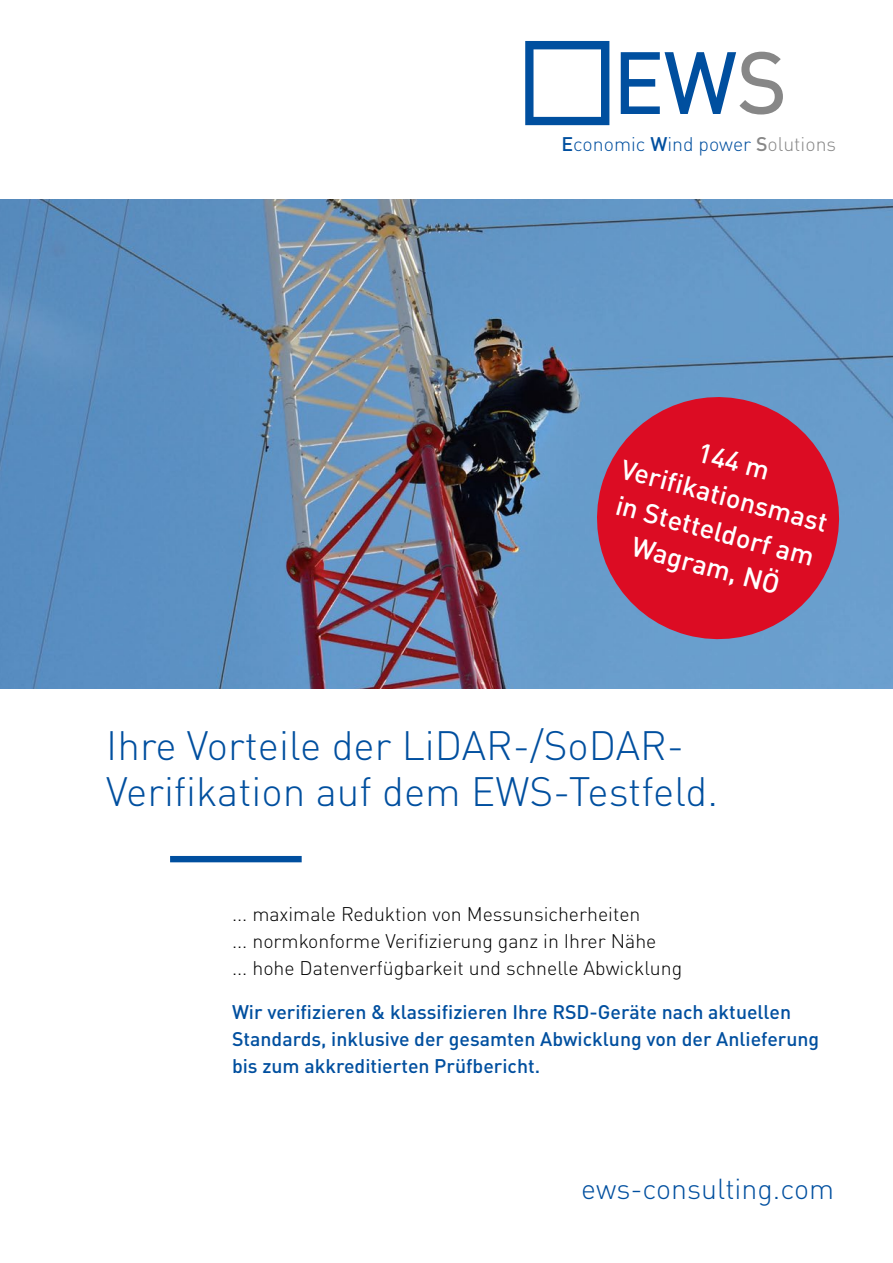
<style>
.page{position:relative;width:893px;height:1263px;background:#fff}
.page>*{position:absolute;margin:0;border:0;box-sizing:border-box;transform-origin:0 0}
.t1{font:300 40.5px/45.6px "DIN Pro";color:#004f9f}
.t2{font:300 28.5px "DIN Pro";color:#004f9f}
.t3{font:500 27px/36px "DIN Pro";color:#fff;text-align:center}
.t4{font:500 19.5px/27px "DIN Pro";color:#004f9f}
.t5{font:300 19.5px/27px "DIN Pro";color:#000}
.t6{font:300 19.5px "DIN Pro";color:#004f9f}
.s1{font-weight:500}
.s2{font-weight:500;color:#878787}
.s3{color:#878787}
</style>
<div class="page">
<img style="left:0;top:199px;width:893px;height:489px">
<div style="left:170px;top:856px;width:132px;height:6px;background:#004f9f"></div>
<svg style="left:525px;top:41px;width:84px;height:84px"></svg>
<svg style="left:621px;top:52px;width:162px;height:62px"></svg>
<svg style="left:584px;top:384px;width:268px;height:268px;background:#b2405f"></svg>
<p class="t6" style="left:561px;top:129px;width:276px"><span class="s1">E</span>conomic <span class="s1">W</span>ind power <span class="s2">S</span><span class="s3">olutions</span></p>
<h3 class="t3" style="left:636px;top:413px;width:214px;rotate:15deg">144 m<br>Verifikationsmast in Stetteldorf am<br>Wagram, NÖ</h3>
<h1 class="t1" style="left:106px;top:719px;width:613px">Ihre Vorteile der LiDAR-/SoDAR-<br>Verifikation auf dem EWS-Testfeld.</h1>
<p class="t5" style="left:232px;top:899px;width:452px">... maximale Reduktion von Messunsicherheiten<br>... normkonforme Verifizierung ganz in Ihrer Nähe<br>... hohe Datenverfügbarkeit und schnelle Abwicklung</p>
<p class="t4" style="left:232px;top:996px;width:589px">Wir verifizieren &amp; klassifizieren Ihre RSD-Geräte nach aktuellen<br>Standards, inklusive der gesamten Abwicklung von der Anlieferung bis zum akkreditierten Prüfbericht.</p>
<h2 class="t2" style="left:581px;top:1167px;width:254px">ews-consulting.com</h2>
</div>
